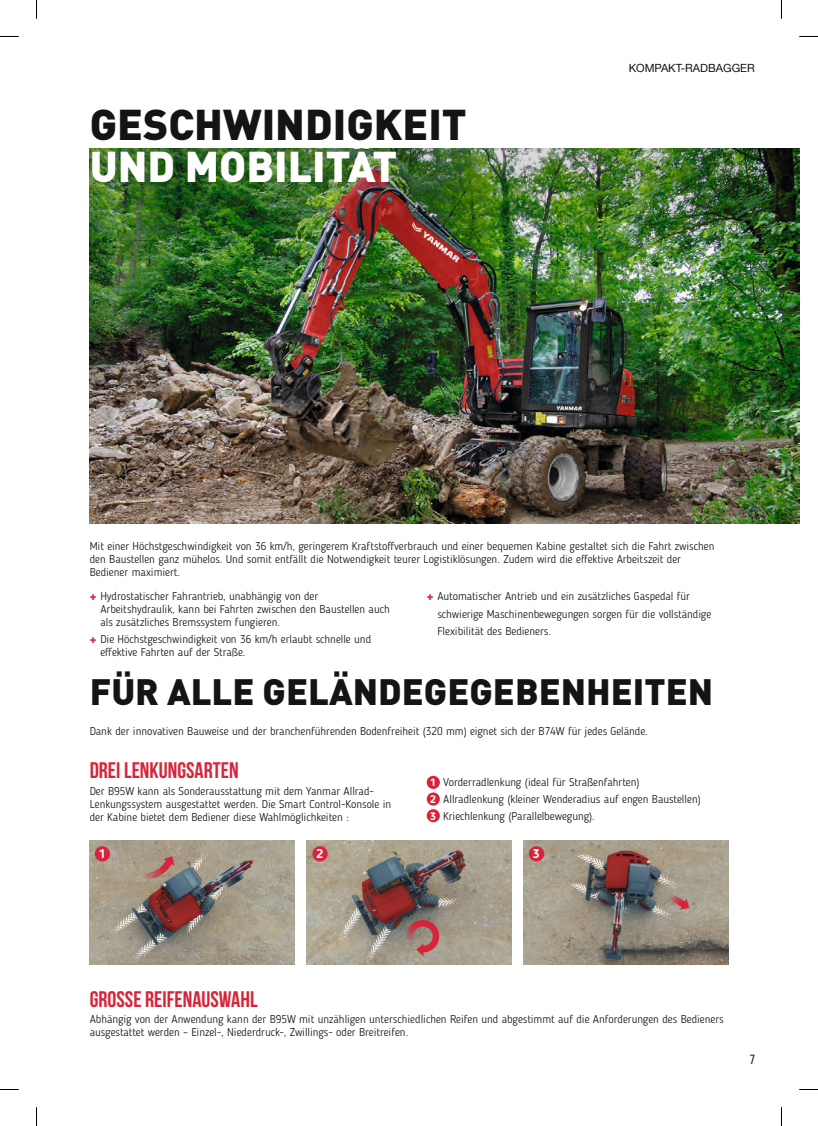
<style>
.page{position:relative;width:818px;height:1126px;background:#fff}
.page>*{position:absolute;margin:0;border:0;box-sizing:border-box;transform-origin:0 0}
.t1{font:900 42.5px "DINOT";color:#131413}
.t2{font:900 42.5px "DINOT";color:#fff}
.t3{font:900 36.25px "DINOT";color:#131413}
.t4{font:700 22.5px "Bebas Neue";color:#d6253a}
.t5{font:13.25px "Bebas Neue";color:#131413}
.t6{font:700 12.5px "Blogger Sans";color:#fff}
.t7{font:300 11.25px/13.1px "Blogger Sans";color:#131413}
.t8{font:11.25px "Helvetica Neue LT Com";color:#131413}
.s1{font-family:"Helvetica Neue LT Com";font-weight:900;color:#d6253a}
.s2{font-weight:700;font-size:10.75px;color:#fff}
</style>
<div class="page">
<img style="left:90px;top:272px;width:708px;height:252px">
<img style="left:90px;top:148px;width:708px;height:124px">
<div style="left:426px;top:775px;width:13px;height:13px;background:#d6253a;border-radius:50%"></div>
<div style="left:426px;top:792px;width:13px;height:13px;background:#d6253a;border-radius:50%"></div>
<div style="left:426px;top:809px;width:13px;height:13px;background:#d6253a;border-radius:50%"></div>
<img style="left:90px;top:840px;width:205px;height:124px">
<svg style="left:143px;top:853px;width:31px;height:26px"></svg>
<div style="left:95px;top:846px;width:15px;height:15px;background:#d6253a;border-radius:50%"></div>
<img style="left:306px;top:840px;width:205px;height:124px">
<svg style="left:406px;top:919px;width:33px;height:36px"></svg>
<div style="left:312px;top:846px;width:15px;height:15px;background:#d6253a;border-radius:50%"></div>
<img style="left:523px;top:840px;width:204px;height:124px">
<svg style="left:666px;top:892px;width:25px;height:17px"></svg>
<div style="left:528px;top:846px;width:16px;height:15px;background:#d6253a;border-radius:50%"></div>
<svg style="left:0;top:36px;width:19px;height:1px"></svg>
<svg style="left:799px;top:36px;width:18px;height:1px"></svg>
<svg style="left:0;top:1089px;width:19px;height:1px"></svg>
<svg style="left:799px;top:1089px;width:18px;height:1px"></svg>
<svg style="left:36px;top:0;width:1px;height:19px"></svg>
<svg style="left:36px;top:1107px;width:1px;height:18px"></svg>
<h1 class="t1" style="left:90px;top:96px;width:378px">GESCHWINDIGKEIT</h1>
<h1 class="t2" style="left:90px;top:138px;width:309px">UND MOBILITÄT</h1>
<p class="t8" style="left:628px;top:61px;width:128px">KOMPAKT-RADBAGGER</p>
<p class="t7" style="left:90px;top:539px;width:626px">Mit einer Höchstgeschwindigkeit von 36 km/h, geringerem Kraftstoffverbrauch und einer bequemen Kabine gestaltet sich die Fahrt zwischen den Baustellen ganz mühelos. Und somit entfällt die Notwendigkeit teurer Logistiklösungen. Zudem wird die effektive Arbeitszeit der<br>Bediener maximiert.</p>
<p class="t7" style="left:100px;top:589px;width:291px;text-indent:-11px"><span class="s1">+</span> Hydrostatischer Fahrantrieb, unabhängig von der<br>Arbeitshydraulik, kann bei Fahrten zwischen den Baustellen auch als zusätzliches Bremssystem fungieren.</p>
<p class="t7" style="left:100px;top:632px;width:272px;text-indent:-11px"><span class="s1">+</span> Die Höchstgeschwindigkeit von 36 km/h erlaubt schnelle und effektive Fahrten auf der Straße.</p>
<p class="t7" style="left:437px;top:587px;width:275px;line-height:17.5px;text-indent:-11px"><span class="s1">+</span> Automatischer Antrieb und ein zusätzliches Gaspedal für schwierige Maschinenbewegungen sorgen für die vollständige<br>Flexibilität des Bedieners.</p>
<h2 class="t3" style="left:90px;top:667px;width:624px">FÜR ALLE GELÄNDEGEGEBENHEITEN</h2>
<p class="t7" style="left:90px;top:724px;width:559px">Dank der innovativen Bauweise und der branchenführenden Bodenfreiheit (320 mm) eignet sich der B74W für jedes Gelände.</p>
<h3 class="t4" style="left:90px;top:758px;width:150px">DREI LENKUNGSARTEN</h3>
<p class="t7" style="left:90px;top:784px;width:303px">Der B95W kann als Sonderausstattung mit dem Yanmar Allrad-<br>Lenkungssystem ausgestattet werden. Die Smart Control-Konsole in der Kabine bietet dem Bediener diese Wahlmöglichkeiten :</p>
<p class="t7" style="left:430px;top:774px;width:272px;line-height:16.6px"><span class="s2">1</span> Vorderradlenkung (ideal für Straßenfahrten)<br><span class="s2">2</span> Allradlenkung (kleiner Wenderadius auf engen Baustellen)<br><span class="s2">3</span> Kriechlenkung (Parallelbewegung).</p>
<p class="t6" style="left:99px;top:846px;width:8px">1</p>
<p class="t6" style="left:316px;top:846px;width:8px">2</p>
<p class="t6" style="left:532px;top:846px;width:8px">3</p>
<h3 class="t4" style="left:90px;top:986px;width:169px">GROSSE REIFENAUSWAHL</h3>
<p class="t7" style="left:90px;top:1012px;width:635px">Abhängig von der Anwendung kann der B95W mit unzähligen unterschiedlichen Reifen und abgestimmt auf die Anforderungen des Bedieners ausgestattet werden – Einzel-, Niederdruck-, Zwillings- oder Breitreifen.</p>
<p class="t5" style="left:749px;top:1052px;width:7px">7</p>
</div>
